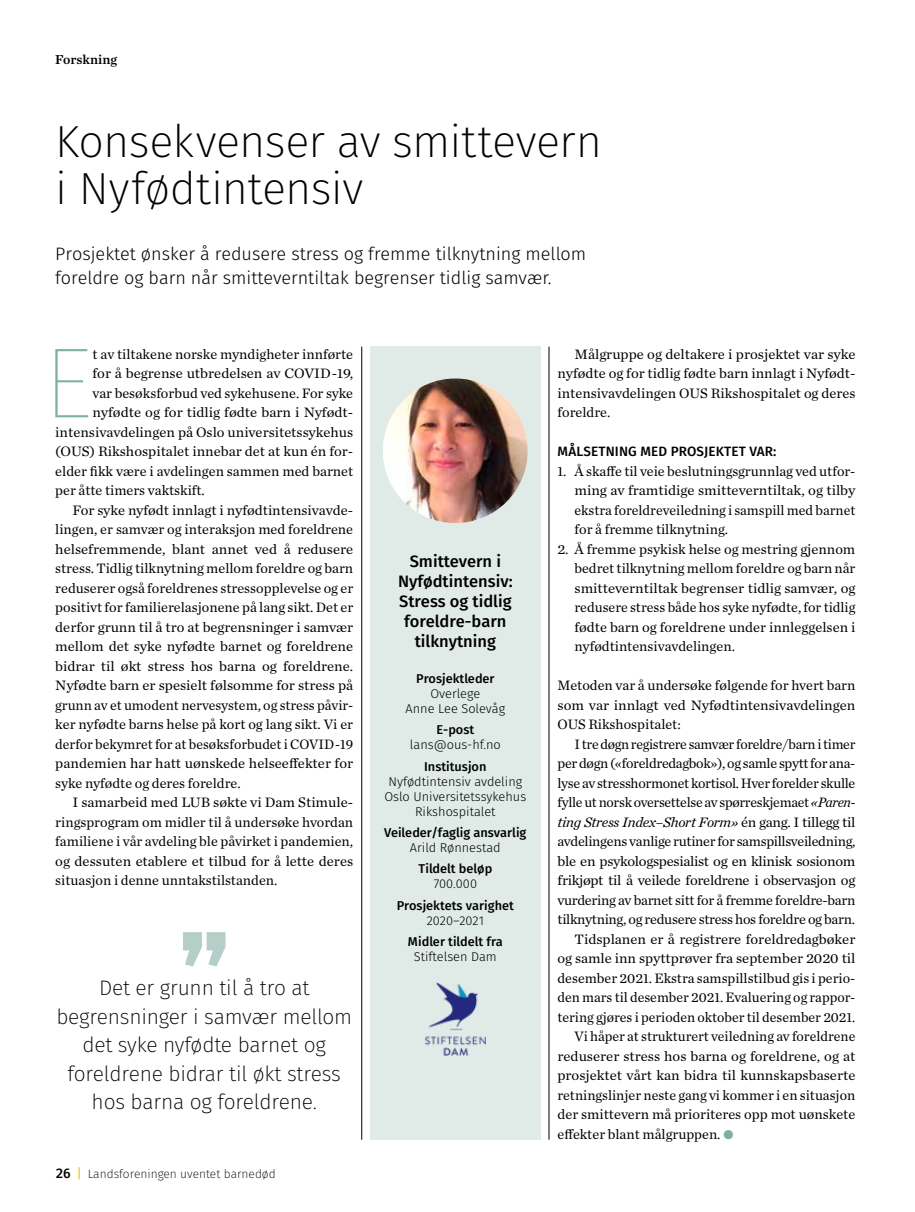
<style>
.page{position:relative;width:915px;height:1212px;background:#fff}
.page>*{position:absolute;margin:0;border:0;box-sizing:border-box;transform-origin:0 0}
.t1{font:100 100.2px "Fira Sans";color:#7dafa3}
.t2{font:200 45px/47.2px "Fira Sans";letter-spacing:-.015em;color:#000}
.t3{font:200 21px/28.5px "Fira Sans";letter-spacing:-.01em;color:#000;text-align:center}
.t4{font:300 18px/24px "Fira Sans";color:#000}
.t5{font:500 16.5px/19.8px "Fira Sans";color:#000;text-align:center}
.t6{font:14.25px/19.5px "Chronicle Text G1";color:#000;text-align:justify}
.t7{font:14.25px "Chronicle Text G1";letter-spacing:-.02em;color:#000}
.t8{font:italic 14.25px "Chronicle Text G1";letter-spacing:-.02em;color:#000}
.t9{font:500 13.5px "Fira Sans";letter-spacing:.01em;color:#000}
.t10{font:13.5px "Chronicle Text G1 Semi";color:#000}
.t11{font:300 12.75px/15px "Fira Sans";color:#000;text-align:center}
.t12{font:500 12.75px "Fira Sans";color:#000}
.t13{font:200 12px "Fira Sans";color:#000}
.s1{font-weight:500;font-size:13.5px}
.s2{font-weight:400;font-size:13.35px;color:#f0b600}
.s3{font-style:italic}
.s4{font-style:normal}
.s5{color:#7dafa3}
</style>
<div class="page">
<div style="left:370px;top:347px;width:170px;height:793px;background:#e0ebe8"></div>
<img style="left:383px;top:378px;width:144px;height:145px;border-radius:72px">
<hr style="left:548px;top:347px;width:1px;height:793px;background:#000">
<hr style="left:361px;top:347px;width:1px;height:793px;background:#000">
<svg style="left:183px;top:932px;width:42px;height:34px"></svg>
<img style="left:425px;top:982px;width:60px;height:74px">
<p class="t10" style="left:55px;top:49px;width:63px">Forskning</p>
<h2 class="t2" style="left:55px;top:117px;width:548px">Konsekvenser av smittevern i Nyfødtintensiv</h2>
<p class="t4" style="left:55px;top:242px;width:532px">Prosjektet ønsker å redusere stress og fremme tilknytning mellom foreldre og barn når smitteverntiltak begrenser tidlig samvær.</p>
<h1 class="t1" style="left:43px;top:312px;width:51px">E</h1>
<p class="t6" style="left:92px;top:343px;width:262px">t av tiltakene norske myndigheter innførte</p>
<p class="t6" style="left:92px;top:363px;width:262px">for å begrense utbredelsen av COVID-19,</p>
<p class="t6" style="left:92px;top:382px;width:262px">var besøksforbud ved sykehusene. For syke</p>
<p class="t6" style="left:92px;top:402px;width:262px">nyfødte og for tidlig fødte barn i Nyfødt-</p>
<p class="t6" style="left:55px;top:421px;width:299px">intensivavdelingen på Oslo universitetssykehus</p>
<p class="t6" style="left:55px;top:441px;width:299px">(OUS) Rikshospitalet innebar det at kun én for-</p>
<p class="t6" style="left:55px;top:460px;width:299px">elder fikk være i avdelingen sammen med barnet</p>
<p class="t6" style="left:55px;top:480px;width:151px">per åtte timers vaktskift.</p>
<p class="t6" style="left:72px;top:499px;width:282px">For syke nyfødt innlagt i nyfødtintensivavde-</p>
<p class="t6" style="left:55px;top:519px;width:299px">lingen, er samvær og interaksjon med foreldrene</p>
<p class="t6" style="left:55px;top:538px;width:299px">helsefremmende, blant annet ved å redusere</p>
<p class="t6" style="left:55px;top:558px;width:299px">stress. Tidlig tilknytning mellom foreldre og barn</p>
<p class="t6" style="left:55px;top:577px;width:299px">reduserer også foreldrenes stressopplevelse og er</p>
<p class="t6" style="left:55px;top:597px;width:299px">positivt for familierelasjonene på lang sikt. Det er</p>
<p class="t6" style="left:55px;top:616px;width:299px">derfor grunn til å tro at begrensninger i samvær</p>
<p class="t6" style="left:55px;top:636px;width:299px">mellom det syke nyfødte barnet og foreldrene</p>
<p class="t6" style="left:55px;top:655px;width:299px">bidrar til økt stress hos barna og foreldrene.</p>
<p class="t6" style="left:55px;top:675px;width:299px">Nyfødte barn er spesielt følsomme for stress på</p>
<p class="t6" style="left:55px;top:694px;width:299px">grunn av et umodent nervesystem, og stress påvir-</p>
<p class="t6" style="left:55px;top:714px;width:299px">ker nyfødte barns helse på kort og lang sikt. Vi er</p>
<p class="t6" style="left:55px;top:733px;width:299px">derfor bekymret for at besøksforbudet i COVID-19</p>
<p class="t6" style="left:55px;top:753px;width:299px">pandemien har hatt uønskede helseeffekter for</p>
<p class="t6" style="left:55px;top:772px;width:187px">syke nyfødte og deres foreldre.</p>
<p class="t6" style="left:72px;top:792px;width:282px">I samarbeid med LUB søkte vi Dam Stimule-</p>
<p class="t6" style="left:55px;top:811px;width:299px">ringsprogram om midler til å undersøke hvordan</p>
<p class="t6" style="left:55px;top:831px;width:299px">familiene i vår avdeling ble påvirket i pandemien,</p>
<p class="t6" style="left:55px;top:850px;width:299px">og dessuten etablere et tilbud for å lette deres</p>
<p class="t6" style="left:55px;top:870px;width:223px">situasjon i denne unntakstilstanden.</p>
<h3 class="t3" style="left:56px;top:973px;width:297px">Det er grunn til å tro at begrensninger i samvær mellom det syke nyfødte barnet og foreldrene bidrar til økt stress hos barna og foreldrene.</h3>
<p class="t13" style="left:56px;top:1165px;width:221px"><span class="s1">26</span> <span class="s2">|</span> Landsforeningen uventet barnedød</p>
<p class="t5" style="left:398px;top:552px;width:116px">Smittevern i<br>Nyfødtintensiv:<br>Stress og tidlig foreldre-barn tilknytning</p>
<p class="t12" style="left:416px;top:669px;width:80px">Prosjektleder</p>
<p class="t11" style="left:405px;top:686px;width:101px">Overlege<br>Anne Lee Solevåg</p>
<p class="t12" style="left:436px;top:721px;width:39px">E-post</p>
<p class="t11" style="left:410px;top:737px;width:92px">lans@ous-hf.no</p>
<p class="t12" style="left:424px;top:757px;width:64px">Institusjon</p>
<p class="t11" style="left:384px;top:774px;width:143px">Nyfødtintensiv avdeling<br>Oslo Universitetssykehus<br>Rikshospitalet</p>
<p class="t12" style="left:384px;top:824px;width:144px">Veileder/faglig ansvarlig</p>
<p class="t11" style="left:410px;top:840px;width:92px">Arild Rønnestad</p>
<p class="t12" style="left:418px;top:860px;width:75px">Tildelt beløp</p>
<p class="t11" style="left:433px;top:876px;width:45px">700.000</p>
<p class="t12" style="left:396px;top:896px;width:119px">Prosjektets varighet</p>
<p class="t11" style="left:426px;top:913px;width:59px">2020–2021</p>
<p class="t12" style="left:408px;top:933px;width:96px">Midler tildelt fra</p>
<p class="t11" style="left:414px;top:949px;width:84px">Stiftelsen Dam</p>
<p class="t6" style="left:557px;top:343px;width:299px;text-indent:17px">Målgruppe og deltakere i prosjektet var syke nyfødte og for tidlig fødte barn innlagt i Nyfødt&shy;intensivavdelingen OUS Rikshospitalet og deres foreldre.</p>
<p class="t9" style="left:557px;top:442px;width:220px">MÅLSETNING MED PROSJEKTET VAR:</p>
<p class="t6" style="left:574px;top:460px;width:282px;text-indent:-17px">1. Å skaffe til veie beslutningsgrunnlag ved utfor&shy;ming av framtidige smitteverntiltak, og tilby ekstra foreldreveiledning i samspill med barnet for å fremme tilknytning.</p>
<p class="t6" style="left:574px;top:538px;width:282px;text-indent:-17px">2. Å fremme psykisk helse og mestring gjennom bedret tilknytning mellom foreldre og barn når smitteverntiltak begrenser tidlig samvær, og redusere stress både hos syke nyfødte, for tidlig fødte barn og foreldrene under innleggelsen i nyfødtintensivavdelingen.</p>
<p class="t6" style="left:557px;top:675px;width:299px">Metoden var å undersøke følgende for hvert barn som var innlagt ved Nyfødtintensivavdelingen OUS Rikshospitalet:</p>
<p class="t7" style="left:574px;top:733px;width:282px">I tre døgn registrere samvær foreldre/barn i timer</p>
<p class="t7" style="left:557px;top:753px;width:299px">per døgn («foreldredagbok»), og samle spytt for ana-</p>
<p class="t7" style="left:557px;top:772px;width:299px">lyse av stresshormonet kortisol. Hver forelder skulle</p>
<p class="t7" style="left:557px;top:792px;width:299px">fylle ut norsk oversettelse av spørreskjemaet <span class="s3">«Paren-</span></p>
<p class="t8" style="left:557px;top:811px;width:299px">ting Stress Index–Short Form» <span class="s4">én gang. I tillegg til</span></p>
<p class="t7" style="left:557px;top:831px;width:299px">avdelingens vanlige rutiner for samspillsveiledning,</p>
<p class="t7" style="left:557px;top:850px;width:299px">ble en psykologspesialist og en klinisk sosionom</p>
<p class="t7" style="left:557px;top:870px;width:299px">frikjøpt til å veilede foreldrene i observasjon og</p>
<p class="t7" style="left:557px;top:889px;width:299px">vurdering av barnet sitt for å fremme foreldre-barn</p>
<p class="t7" style="left:557px;top:909px;width:299px">tilknytning, og redusere stress hos foreldre og barn.</p>
<p class="t6" style="left:574px;top:928px;width:282px">Tidsplanen er å registrere foreldredagbøker</p>
<p class="t6" style="left:557px;top:948px;width:299px">og samle inn spyttprøver fra september 2020 til</p>
<p class="t6" style="left:557px;top:967px;width:299px">desember 2021. Ekstra samspillstilbud gis i perio-</p>
<p class="t6" style="left:557px;top:987px;width:299px">den mars til desember 2021. Evaluering og rappor-</p>
<p class="t6" style="left:557px;top:1006px;width:299px">tering gjøres i perioden oktober til desember 2021.</p>
<p class="t6" style="left:574px;top:1026px;width:282px">Vi håper at strukturert veiledning av foreldrene</p>
<p class="t6" style="left:557px;top:1045px;width:299px">reduserer stress hos barna og foreldrene, og at</p>
<p class="t6" style="left:557px;top:1065px;width:299px">prosjektet vårt kan bidra til kunnskapsbaserte</p>
<p class="t6" style="left:557px;top:1084px;width:299px">retningslinjer neste gang vi kommer i en situasjon</p>
<p class="t6" style="left:557px;top:1104px;width:299px">der smittevern må prioriteres opp mot uønskete</p>
<p class="t6" style="left:557px;top:1123px;width:178px">effekter blant målgruppen. <span class="s5">•</span></p>
</div>
